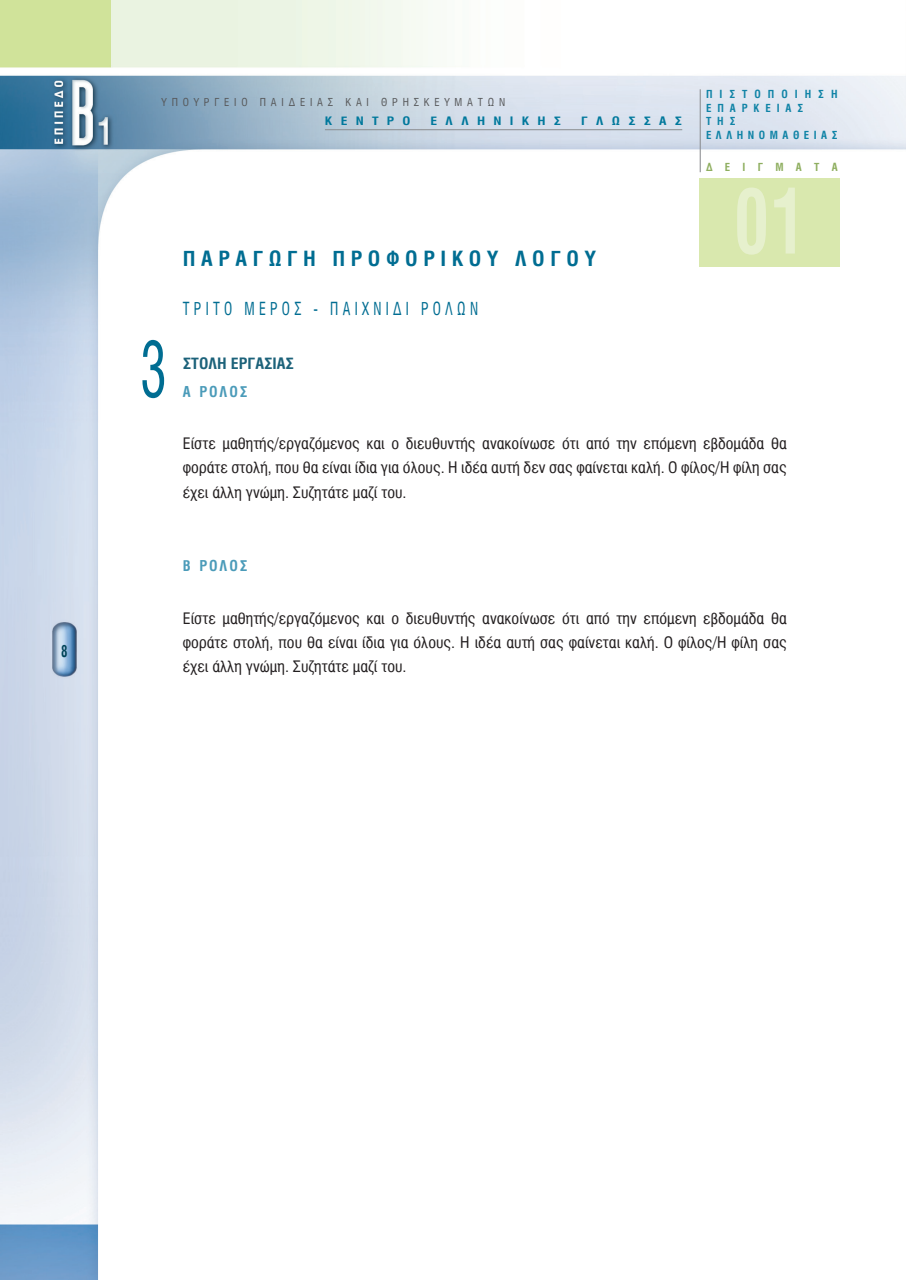
<style>
.page{position:relative;width:906px;height:1280px;background:#fff}
.page>*{position:absolute;margin:0;border:0;box-sizing:border-box;transform-origin:0 0}
.t1{font:700 90px "Mg Helvetica Cond";color:#e6f0cd;scale:.8 1}
.t2{font:78px "Mg Helvetica Cond";color:#006d92;scale:.7 1}
.t3{font:700 21px "Mg Helvetica Cond";letter-spacing:.25em;color:#006d92;scale:1.05 1}
.t4{font:18px "Mg Helvetica Cond";letter-spacing:.3em;color:#006d92;scale:.8 1}
.t5{font:700 16.5px "Mg Helvetica Cond";color:#004358;scale:.8 1}
.t6{font:15.75px/24px "Mg Helvetica Cond";color:#231f20;text-align:justify;scale:1.05 1}
.t7{font:700 15.75px "Mg Helvetica Cond";color:#1c627a;scale:1.05 1}
.t8{font:700 15px "Mg Helvetica Cond";letter-spacing:.12em;color:#4b9bb9}
.t9{font:700 11.7px "Mg Helvetica Cond";letter-spacing:.59em;color:#00789c;scale:1.2 1}
.t10{font:700 11.25px/13.5px "Mg Helvetica Cond";letter-spacing:.525em;color:#0f83a6}
.t11{font:700 11.25px "Mg Helvetica Cond";letter-spacing:1.09em;color:#8eae5f}
.t12{font:10.95px "Mg Helvetica Cond";letter-spacing:.44em;color:#57585a}
</style>
<div class="page">
<img style="left:0;top:0;width:906px;height:1280px">
<hr style="left:699px;top:89px;width:1px;height:83px;background:#8a8c8f">
<div style="left:699px;top:179px;width:140px;height:88px;background:#d9e8ae"></div>
<hr style="left:325px;top:129px;width:357px;height:1px;background:#8a8c8f">
<p class="t5" style="left:61px;top:642px;width:10px">8</p>
<p class="t12" style="left:162px;top:96px;width:345px">YΠΟΥΡΓΕΙΟ ΠΑΙΔΕΙΑΣ ΚΑΙ ΘΡΗΣΚΕΥΜΑΤΩΝ</p>
<p class="t9" style="left:325px;top:114px;width:73px">ΚΕΝΤΡΟ</p>
<p class="t9" style="left:430px;top:114px;width:110px">ΕΛΛΗΝΙΚΗΣ</p>
<p class="t9" style="left:581px;top:114px;width:86px">ΓΛΩΣΣΑΣ</p>
<h3 class="t3" style="left:183px;top:247px;width:395px">ΠΑΡΑΓΩΓΗ ΠΡΟΦΟΡΙΚΟΥ ΛΟΓΟΥ</h3>
<h2 class="t2" style="left:140px;top:325px;width:39px">3</h2>
<p class="t4" style="left:183px;top:298px;width:370px">ΤΡΙΤΟ ΜΕΡΟΣ - ΠΑΙΧΝΙΔΙ ΡΟΛΩΝ</p>
<p class="t7" style="left:183px;top:354px;width:107px">ΣΤΟΛΗ ΕΡΓΑΣΙΑΣ</p>
<p class="t8" style="left:183px;top:383px;width:66px">Α ΡΟΛΟΣ</p>
<p class="t10" style="left:706px;top:88px;width:133px">ΠΙΣΤΟΠΟΙΗΣΗ<br>ΕΠΑΡΚΕΙΑΣ<br>ΤΗΣ<br>ΕΛΛΗΝΟΜΑΘΕΙΑΣ</p>
<p class="t11" style="left:706px;top:161px;width:133px">ΔΕΙΓΜΑΤΑ</p>
<h1 class="t1" style="left:734px;top:170px;width:89px">01</h1>
<p class="t6" style="left:183px;top:432px;width:577px">Είστε μαθητής/εργαζόμενος και ο διευθυντής ανακοίνωσε ότι από την επόμενη εβδομάδα θα φοράτε στολή, που θα είναι ίδια για όλους. Η ιδέα αυτή δεν σας φαίνεται καλή. Ο φίλος/Η φίλη σας έχει άλλη γνώμη. Συζητάτε μαζί του.</p>
<p class="t8" style="left:183px;top:557px;width:66px">Β ΡΟΛΟΣ</p>
<p class="t6" style="left:183px;top:606px;width:577px">Είστε μαθητής/εργαζόμενος και ο διευθυντής ανακοίνωσε ότι από την επόμενη εβδομάδα θα φοράτε στολή, που θα είναι ίδια για όλους. Η ιδέα αυτή σας φαίνεται καλή. Ο φίλος/Η φίλη σας έχει άλλη γνώμη. Συζητάτε μαζί του.</p>
</div>
